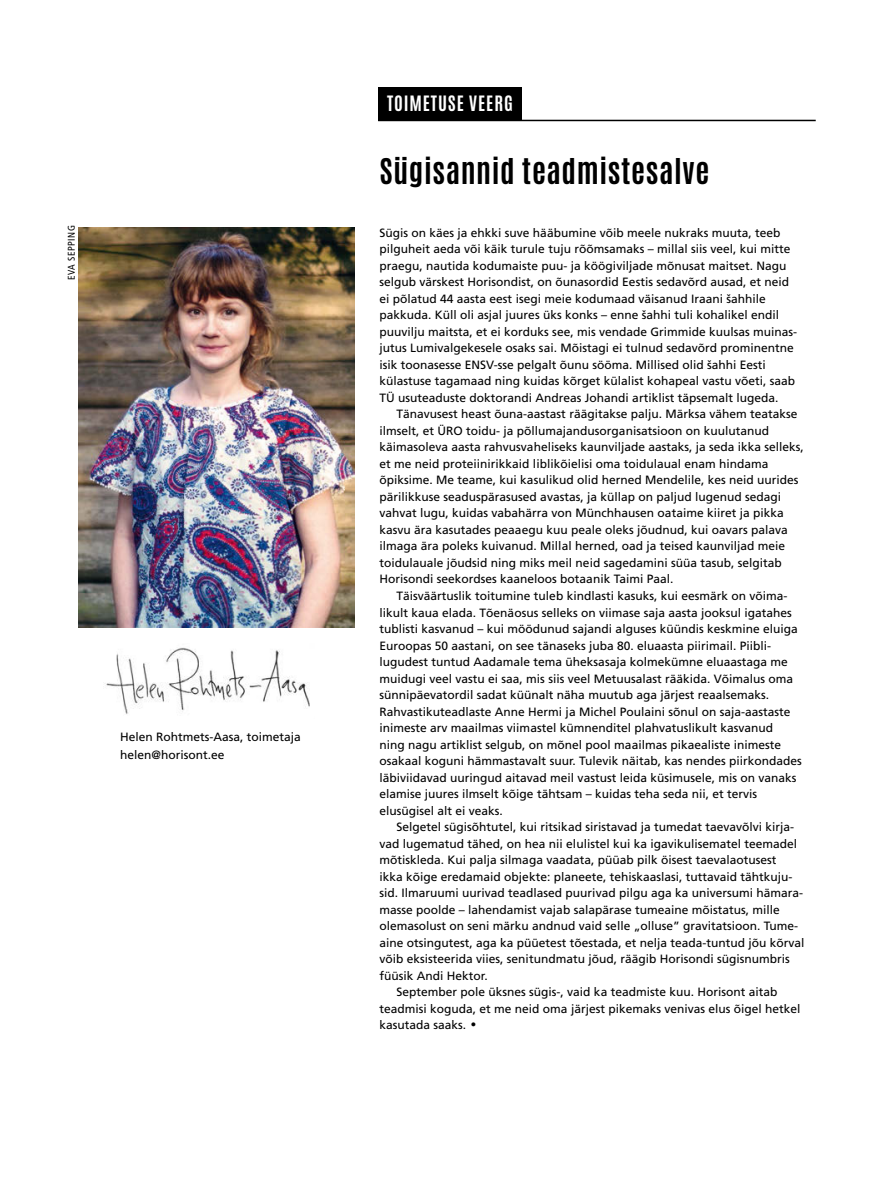
<style>
.page{position:relative;width:893px;height:1191px;background:#fff}
.page>*{position:absolute;margin:0;border:0;box-sizing:border-box;transform-origin:0 0}
.t1{font:700 30px "Antonio";letter-spacing:.02em;color:#000}
.t2{font:700 18px "Antonio";letter-spacing:.05em;color:#fff}
.t3{font:12px/16.5px "Frutiger";color:#000}
.t4{font:condensed 9.75px "Frutiger";letter-spacing:.05em;color:#000}
.s1{font-family:"Franklin Gothic";font-weight:600;font-size:13.5px}
</style>
<div class="page">
<img style="left:79px;top:228px;width:275px;height:399px">
<div style="left:378px;top:87px;width:144px;height:34px;background:#000"></div>
<hr style="left:378px;top:120px;width:438px;height:1px;background:#000">
<img style="left:106px;top:647px;width:204px;height:67px">
<p class="t4" style="left:66px;top:280px;width:56px;rotate:-90deg">EVA SEPPING</p>
<p class="t3" style="left:120px;top:727px;width:182px;line-height:18px">Helen Rohtmets-Aasa, toimetaja helen@horisont.ee</p>
<h2 class="t2" style="left:387px;top:95px;width:127px">TOIMETUSE VEERG</h2>
<h1 class="t1" style="left:380px;top:158px;width:331px">Sügisannid teadmistesalve</h1>
<p class="t3" style="left:380px;top:224px;width:419px">Sügis on käes ja ehkki suve hääbumine võib meele nukraks muuta, teeb pilguheit aeda või käik turule tuju rõõmsamaks – millal siis veel, kui mitte praegu, nautida kodumaiste puu- ja köögiviljade mõnusat maitset. Nagu selgub värskest Horisondist, on õunasordid Eestis sedavõrd ausad, et neid ei põlatud 44 aasta eest isegi meie kodumaad väisanud Iraani šahhile pakkuda. Küll oli asjal juures üks konks – enne šahhi tuli kohalikel endil puuvilju maitsta, et ei korduks see, mis vendade Grimmide kuulsas muinas&shy;jutus Lumivalgekesele osaks sai. Mõistagi ei tulnud sedavõrd prominentne isik toonasesse ENSV-sse pelgalt õunu sööma. Millised olid šahhi Eesti külastuse tagamaad ning kuidas kõrget külalist kohapeal vastu võeti, saab TÜ usuteaduste doktorandi Andreas Johandi artiklist täpsemalt lugeda.</p>
<p class="t3" style="left:380px;top:406px;width:426px;text-indent:17px">Tänavusest heast õuna-aastast räägitakse palju. Märksa vähem teatakse ilmselt, et ÜRO toidu- ja põllumajandusorganisatsioon on kuulutanud käimasoleva aasta rahvusvaheliseks kaunviljade aastaks, ja seda ikka selleks, et me neid proteiinirikkaid liblikõielisi oma toidulaual enam hindama õpiksime. Me teame, kui kasulikud olid herned Mendelile, kes neid uurides pärilikkuse seaduspärasused avastas, ja küllap on paljud lugenud sedagi vahvat lugu, kuidas vabahärra von Münchhausen oataime kiiret ja pikka kasvu ära kasutades peaaegu kuu peale oleks jõudnud, kui oavars palava ilmaga ära poleks kuivanud. Millal herned, oad ja teised kaunviljad meie toidulauale jõudsid ning miks meil neid sagedamini süüa tasub, selgitab Horisondi seekordses kaaneloos botaanik Taimi Paal.</p>
<p class="t3" style="left:380px;top:587px;width:424px;text-indent:17px">Täisväärtuslik toitumine tuleb kindlasti kasuks, kui eesmärk on võima&shy;likult kaua elada. Tõenäosus selleks on viimase saja aasta jooksul igatahes tublisti kasvanud – kui möödunud sajandi alguses küündis keskmine eluiga Euroopas 50 aastani, on see tänaseks juba 80. eluaasta piirimail. Piibli&shy;lugudest tuntud Aadamale tema üheksasaja kolmekümne eluaastaga me muidugi veel vastu ei saa, mis siis veel Metuusalast rääkida. Võimalus oma sünnipäevatordil sadat küünalt näha muutub aga järjest reaalsemaks.<br>Rahvastikuteadlaste Anne Hermi ja Michel Poulaini sõnul on saja-aastaste inimeste arv maailmas viimastel kümnenditel plahvatuslikult kasvanud<br>ning nagu artiklist selgub, on mõnel pool maailmas pikaealiste inimeste osakaal koguni hämmastavalt suur. Tulevik näitab, kas nendes piirkondades läbiviidavad uuringud aitavad meil vastust leida küsimusele, mis on vanaks elamise juures ilmselt kõige tähtsam – kuidas teha seda nii, et tervis elusügisel alt ei veaks.</p>
<p class="t3" style="left:397px;top:818px;width:399px">Selgetel sügisõhtutel, kui ritsikad siristavad ja tumedat taevavõlvi kirja-</p>
<p class="t3" style="left:380px;top:835px;width:419px">vad lugematud tähed, on hea nii elulistel kui ka igavikulisematel teemadel</p>
<p class="t3" style="left:380px;top:851px;width:398px">mõtiskleda. Kui palja silmaga vaadata, püüab pilk öisest taevalaotusest</p>
<p class="t3" style="left:380px;top:868px;width:414px">ikka kõige eredamaid objekte: planeete, tehiskaaslasi, tuttavaid tähtkuju-</p>
<p class="t3" style="left:380px;top:884px;width:425px">sid. Ilmaruumi uurivad teadlased puurivad pilgu aga ka universumi hämara-</p>
<p class="t3" style="left:380px;top:901px;width:402px">masse poolde – lahendamist vajab salapärase tumeaine mõistatus, mille</p>
<p class="t3" style="left:380px;top:917px;width:420px">olemasolust on seni märku andnud vaid selle „olluse” gravitatsioon. Tume-</p>
<p class="t3" style="left:380px;top:934px;width:426px">aine otsingutest, aga ka püüetest tõestada, et nelja teada-tuntud jõu kõrval</p>
<p class="t3" style="left:380px;top:950px;width:412px">võib eksisteerida viies, senitundmatu jõud, räägib Horisondi sügisnumbris</p>
<p class="t3" style="left:380px;top:967px;width:110px">füüsik Andi Hektor.</p>
<p class="t3" style="left:397px;top:983px;width:382px">September pole üksnes sügis-, vaid ka teadmiste kuu. Horisont aitab</p>
<p class="t3" style="left:380px;top:1000px;width:422px">teadmisi koguda, et me neid oma järjest pikemaks venivas elus õigel hetkel</p>
<p class="t3" style="left:380px;top:1016px;width:100px">kasutada saaks. <span class="s1">•</span></p>
<p class="t3" style="left:428px;top:991px;width:146px">Ulvar Käärt, peatoimetaja</p>
</div>
